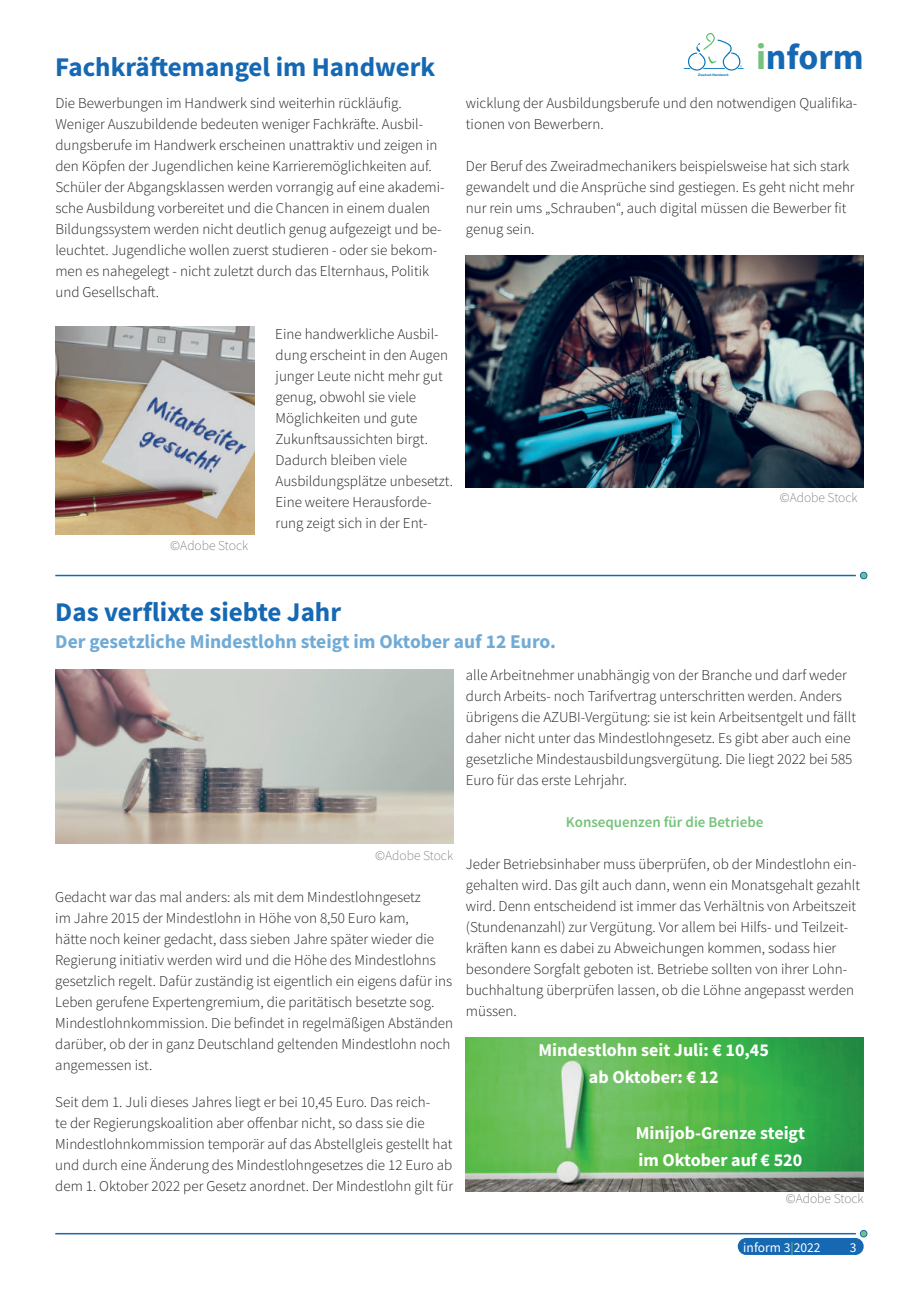
<style>
.page{position:relative;width:919px;height:1289px;background:#fff}
.page>*{position:absolute;margin:0;border:0;box-sizing:border-box;transform-origin:0 0}
.t1{font:700 36px "Source Sans Pro";color:#1668b3}
.t2{font:700 27px "Source Sans Pro";color:#1668b3}
.t3{font:700 19.5px "Source Sans Pro";color:#71aad5}
.t4{font:700 18px/27px "Source Sans Pro";color:#fff;text-align:center}
.t5{font:300 15px/21px "Source Sans Pro";color:#231f20}
.t6{font:600 15px "Source Sans Pro";color:#75c37b}
.t7{font:200 13.5px "Source Sans Pro";color:#636366}
.t8{font:13.5px "Source Sans Pro";color:#fff}
.t9{font:700 3.3px "Helvetica Neue";color:#0072bc}
.s1{color:#75c37b}
</style>
<div class="page">
<div style="left:737px;top:1237px;width:126px;height:17px;background:#1668b3;border-radius:9px"></div>
<svg style="left:683px;top:33px;width:60px;height:38px"></svg>
<img style="left:55px;top:326px;width:199px;height:208px">
<img style="left:466px;top:255px;width:397px;height:232px">
<svg style="left:860px;top:572px;width:6px;height:7px"></svg>
<div style="left:859px;top:572px;width:8px;height:7px;border:1px solid #1668b3;border-radius:50%"></div>
<hr style="left:55px;top:574px;width:800px;height:2px;background:#1668b3">
<svg style="left:861px;top:1231px;width:4px;height:4px"></svg>
<div style="left:859px;top:1229px;width:8px;height:8px;border:1px solid #1668b3;border-radius:50%"></div>
<hr style="left:55px;top:1232px;width:800px;height:2px;background:#1668b3">
<img style="left:55px;top:669px;width:398px;height:174px">
<img style="left:466px;top:1037px;width:397px;height:154px">
<h2 class="t2" style="left:55px;top:48px;width:381px">Fachkräftemangel im Handwerk</h2>
<p class="t5" style="left:55px;top:93px;width:391px">Die Bewerbungen im Handwerk sind weiterhin rückläufig.<br>Weniger Auszubildende bedeuten weniger Fachkräfte. Ausbil&shy;dungsberufe im Handwerk erscheinen unattraktiv und zeigen in den Köpfen der Jugendlichen keine Karrieremöglichkeiten auf.<br>Schüler der Abgangsklassen werden vorrangig auf eine akademi&shy;sche Ausbildung vorbereitet und die Chancen in einem dualen Bildungssystem werden nicht deutlich genug aufgezeigt und be&shy;leuchtet. Jugendliche wollen zuerst studieren - oder sie bekom&shy;men es nahegelegt - nicht zuletzt durch das Elternhaus, Politik und Gesellschaft.</p>
<p class="t7" style="left:170px;top:540px;width:79px">©Adobe Stock</p>
<p class="t5" style="left:275px;top:325px;width:179px">Eine handwerkliche Ausbil&shy;dung erscheint in den Augen junger Leute nicht mehr gut genug, obwohl sie viele<br>Möglichkeiten und gute<br>Zukunftsaussichten birgt.<br>Dadurch bleiben viele<br>Ausbildungsplätze unbesetzt.<br>Eine weitere Herausforde&shy;rung zeigt sich in der Ent-</p>
<p class="t9" style="left:698px;top:73px;width:32px">Zweirad-Handwerk</p>
<h1 class="t1" style="left:756px;top:35px;width:109px"><span class="s1">i</span>nform</h1>
<p class="t5" style="left:466px;top:93px;width:393px">wicklung der Ausbildungsberufe und den notwendigen Qualifika&shy;tionen von Bewerbern.</p>
<p class="t5" style="left:466px;top:156px;width:390px">Der Beruf des Zweiradmechanikers beispielsweise hat sich stark gewandelt und die Ansprüche sind gestiegen. Es geht nicht mehr nur rein ums „Schrauben“, auch digital müssen die Bewerber fit genug sein.</p>
<p class="t7" style="left:779px;top:491px;width:79px">©Adobe Stock</p>
<h2 class="t2" style="left:55px;top:593px;width:287px">Das verflixte siebte Jahr</h2>
<h3 class="t3" style="left:55px;top:633px;width:502px">Der gesetzliche Mindestlohn steigt im Oktober auf 12 Euro.</h3>
<p class="t7" style="left:375px;top:849px;width:79px">©Adobe Stock</p>
<p class="t5" style="left:55px;top:886px;width:399px">Gedacht war das mal anders: als mit dem Mindestlohngesetz<br>im Jahre 2015 der Mindestlohn in Höhe von 8,50 Euro kam,<br>hätte noch keiner gedacht, dass sieben Jahre später wieder die Regierung initiativ werden wird und die Höhe des Mindestlohns gesetzlich regelt. Dafür zuständig ist eigentlich ein eigens dafür ins Leben gerufene Expertengremium, die paritätisch besetzte sog.<br>Mindestlohnkommission. Die befindet in regelmäßigen Abständen darüber, ob der in ganz Deutschland geltenden Mindestlohn noch angemessen ist.</p>
<p class="t5" style="left:55px;top:1091px;width:399px">Seit dem 1. Juli dieses Jahres liegt er bei 10,45 Euro. Das reich-<br>te der Regierungskoalition aber offenbar nicht, so dass sie die Mindestlohnkommission temporär auf das Abstellgleis gestellt hat und durch eine Änderung des Mindestlohngesetzes die 12 Euro ab dem 1. Oktober 2022 per Gesetz anordnet. Der Mindestlohn gilt für</p>
<p class="t5" style="left:466px;top:664px;width:391px">alle Arbeitnehmer unabhängig von der Branche und darf weder durch Arbeits- noch Tarifvertrag unterschritten werden. Anders übrigens die AZUBI-Vergütung: sie ist kein Arbeitsentgelt und fällt daher nicht unter das Mindestlohngesetz. Es gibt aber auch eine gesetzliche Mindestausbildungsvergütung. Die liegt 2022 bei 585<br>Euro für das erste Lehrjahr.</p>
<p class="t6" style="left:566px;top:816px;width:199px">Konsequenzen für die Betriebe</p>
<p class="t5" style="left:466px;top:853px;width:395px">Jeder Betriebsinhaber muss überprüfen, ob der Mindestlohn ein&shy;gehalten wird. Das gilt auch dann, wenn ein Monatsgehalt gezahlt wird. Denn entscheidend ist immer das Verhältnis von Arbeitszeit (Stundenanzahl) zur Vergütung. Vor allem bei Hilfs- und Teilzeit&shy;kräften kann es dabei zu Abweichungen kommen, sodass hier besondere Sorgfalt geboten ist. Betriebe sollten von ihrer Lohn&shy;buchhaltung überprüfen lassen, ob die Löhne angepasst werden müssen.</p>
<p class="t4" style="left:538px;top:1036px;width:232px">Mindestlohn seit Juli: € 10,45 ab Oktober: € 12</p>
<p class="t4" style="left:635px;top:1120px;width:171px;text-align:left">Minijob-Grenze steigt im Oktober auf € 520</p>
<p class="t7" style="left:785px;top:1193px;width:79px">©Adobe Stock</p>
<p class="t8" style="left:743px;top:1241px;width:79px">inform 3<span class="s1">|</span>2022</p>
<p class="t8" style="left:849px;top:1241px;width:8px">3</p>
</div>
